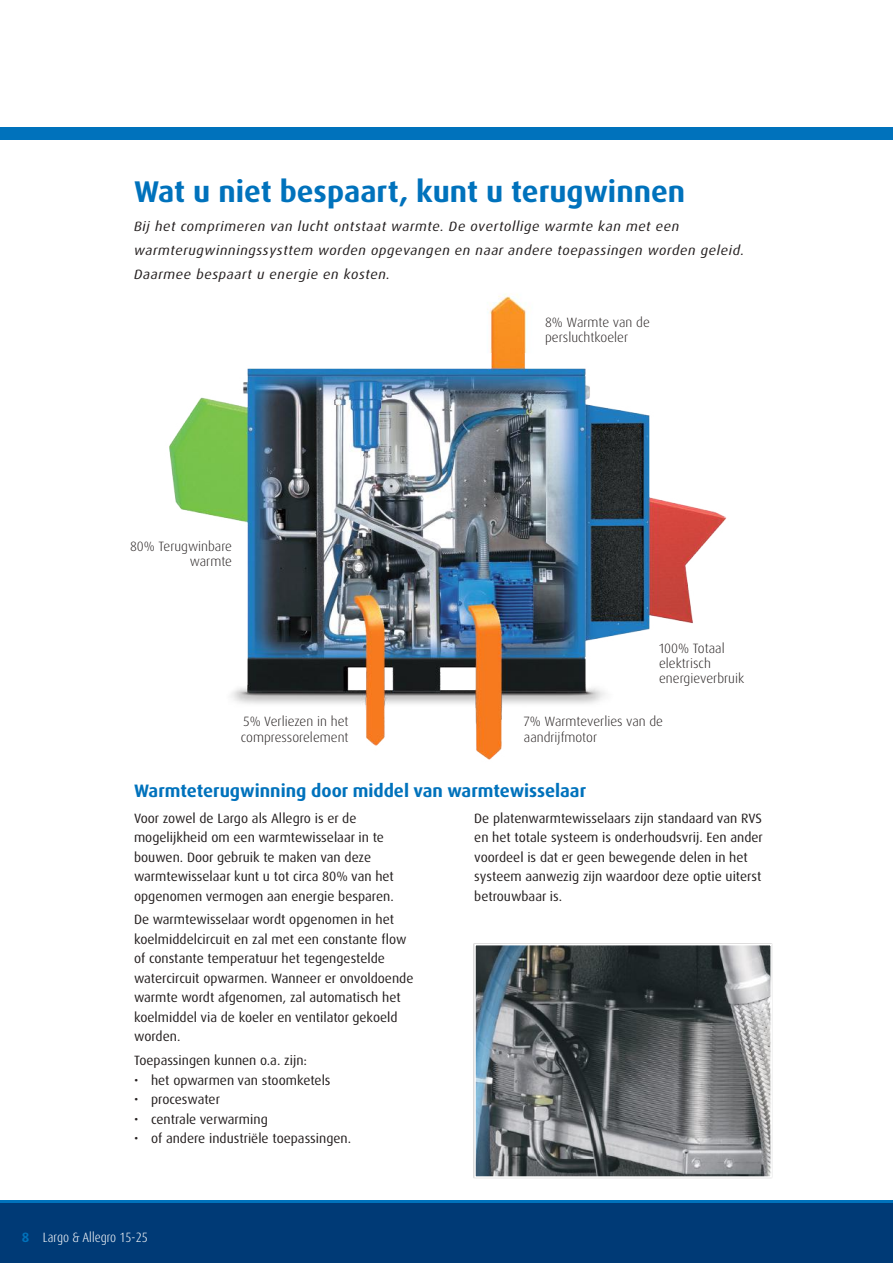
<style>
.page{position:relative;width:893px;height:1263px;background:#fff}
.page>*{position:absolute;margin:0;border:0;box-sizing:border-box;transform-origin:0 0}
.t1{font:700 30px "Dax Pro";color:#0072bc}
.t2{font:700 18px "Dax Pro";color:#0072bc}
.t3{font:13.5px/19.5px "Dax Pro";color:#241f1f}
.t4{font:italic 13.5px/24px "Dax Pro";letter-spacing:.04em;color:#241f1f;scale:1.05 1}
.t5{font:300 13.5px/15.3px "Dax Pro";color:#241f1f}
.t6{font:300 condensed 13.5px "Dax Pro";color:#fff}
.s1{font-weight:700;font-stretch:normal;color:#0072bc}
</style>
<div class="page">
<div style="left:0;top:1202px;width:893px;height:61px;background:#003a76"></div>
<div style="left:0;top:128px;width:893px;height:12px;background:#0072bc"></div>
<hr style="left:0;top:1200px;width:893px;height:3px;background:#0072bc">
<img style="left:477px;top:947px;width:292px;height:228px">
<div style="left:474px;top:944px;width:298px;height:234px;border:2px solid #fff"></div>
<img style="left:169px;top:293px;width:558px;height:467px">
<h1 class="t1" style="left:134px;top:173px;width:553px">Wat u niet bespaart, kunt u terugwinnen</h1>
<p class="t4" style="left:134px;top:214px;width:583px">Bij het comprimeren van lucht ontstaat warmte. De overtollige warmte kan met een warmterugwinningssysttem worden opgevangen en naar andere toepassingen worden geleid.<br>Daarmee bespaart u energie en kosten.</p>
<p class="t5" style="left:130px;top:539px;width:103px;text-align:right">80% Terugwinbare warmte</p>
<p class="t5" style="left:241px;top:714px;width:109px">5% Verliezen in het compressorelement</p>
<p class="t5" style="left:545px;top:314px;width:106px">8% Warmte van de persluchtkoeler</p>
<p class="t5" style="left:659px;top:640px;width:87px">100% Totaal elektrisch energieverbruik</p>
<p class="t5" style="left:524px;top:714px;width:141px">7% Warmteverlies van de aandrijfmotor</p>
<h2 class="t2" style="left:134px;top:779px;width:454px">Warmteterugwinning door middel van warmtewisselaar</h2>
<p class="t3" style="left:134px;top:808px;width:261px">Voor zowel de Largo als Allegro is er de mogelijkheid om een warmtewisselaar in te bouwen. Door gebruik te maken van deze warmtewisselaar kunt u tot circa 80% van het opgenomen vermogen aan energie besparen.</p>
<p class="t3" style="left:134px;top:910px;width:281px">De warmtewisselaar wordt opgenomen in het koelmiddelcircuit en zal met een constante flow of constante temperatuur het tegengestelde watercircuit opwarmen. Wanneer er onvoldoende warmte wordt afgenomen, zal automatisch het koelmiddel via de koeler en ventilator gekoeld worden.</p>
<p class="t3" style="left:134px;top:1051px;width:175px">Toepassingen kunnen o.a. zijn:</p>
<p class="t3" style="left:134px;top:1070px;width:198px">• het opwarmen van stoomketels</p>
<p class="t3" style="left:134px;top:1090px;width:87px">• proceswater</p>
<p class="t3" style="left:134px;top:1109px;width:135px">• centrale verwarming</p>
<p class="t3" style="left:134px;top:1129px;width:219px">• of andere industriële toepassingen.</p>
<p class="t6" style="left:22px;top:1228px;width:127px"><span class="s1">8</span> Largo &amp; Allegro 15-25</p>
<p class="t3" style="left:474px;top:808px;width:290px">De platenwarmtewisselaars zijn standaard van RVS en het totale systeem is onderhoudsvrij. Een ander voordeel is dat er geen bewegende delen in het systeem aanwezig zijn waardoor deze optie uiterst betrouwbaar is.</p>
</div>
